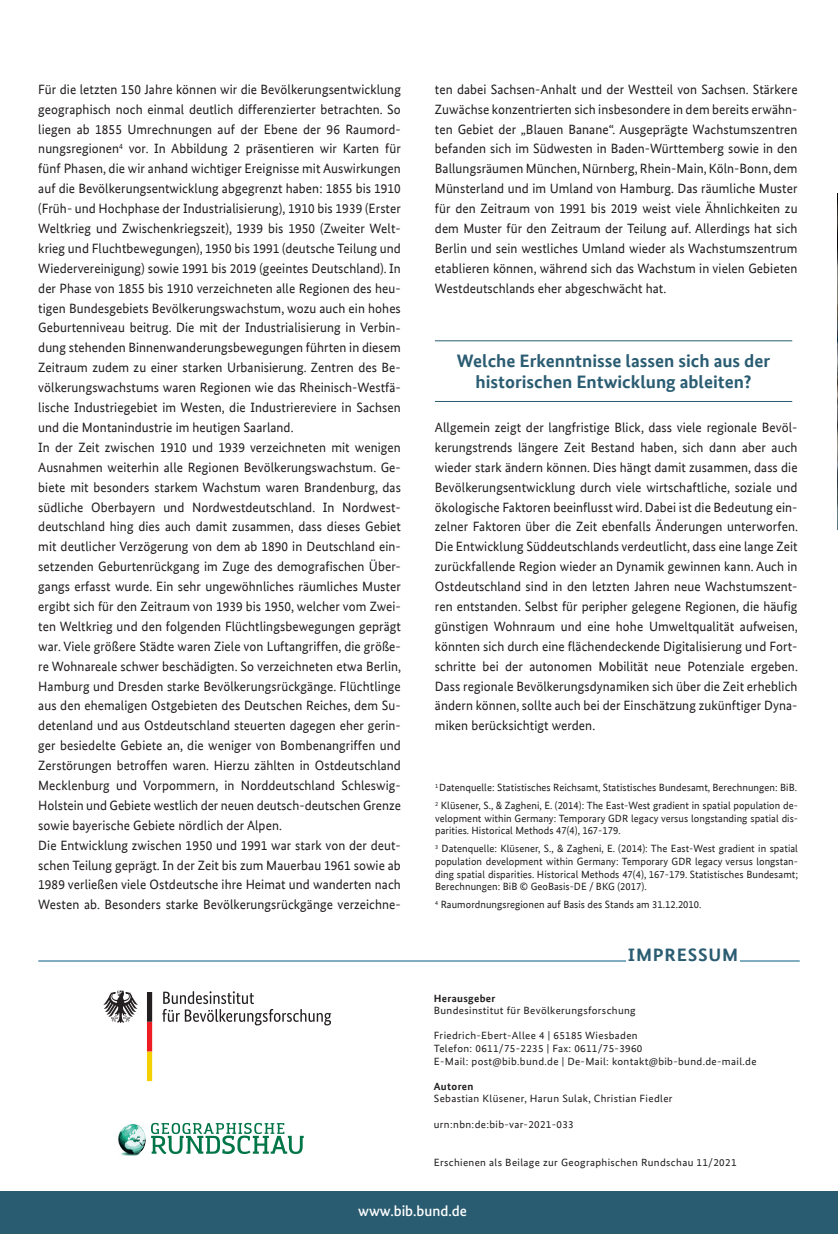
<style>
.page{position:relative;width:838px;height:1234px;background:#fff}
.page>*{position:absolute;margin:0;border:0;box-sizing:border-box;transform-origin:0 0}
.t1{font:700 18px/21.6px "Bundes Sans Office";color:#2a5c72;text-align:center;scale:1.05 1}
.t2{font:700 18px "Bundes Sans Office";letter-spacing:.04em;color:#2a5c72;scale:1.05 1}
.t3{font:500 15px "Bundes Sans";color:#fff}
.t4{font:13.5px/19.8px "Bundes Sans Office";letter-spacing:.005em;color:#231f20;text-align:justify}
.t5{font:10.5px/12.6px "Bundes Sans Office";letter-spacing:.005em;color:#231f20}
.t6{font:10.5px/12.6px "Bundes Sans Office";letter-spacing:.03em;color:#231f20;scale:1.05 1}
.t7{font:700 10.5px "Bundes Sans Office";letter-spacing:.03em;color:#231f20;scale:1.05 1}
</style>
<div class="page">
<hr style="left:837px;top:515px;width:1px;height:716px;background:#a2bdc4">
<img style="left:837px;top:196px;width:1px;height:333px">
<hr style="left:837px;top:0;width:1px;height:196px;background:#a2bdc4">
<div style="left:0;top:1191px;width:838px;height:42px;background:#2a5c71"></div>
<svg style="left:162px;top:991px;width:169px;height:34px"></svg>
<svg style="left:103px;top:990px;width:35px;height:32px"></svg>
<svg style="left:147px;top:992px;width:5px;height:88px"></svg>
<hr style="left:38px;top:960px;width:761px;height:1px;background:#005d87">
<svg style="left:151px;top:1122px;width:153px;height:31px"></svg>
<img style="left:118px;top:1124px;width:28px;height:32px">
<div style="left:626px;top:947px;width:114px;height:15px;background:#fff"></div>
<hr style="left:435px;top:340px;width:357px;height:1px;background:#2a5c72">
<hr style="left:435px;top:401px;width:357px;height:1px;background:#2a5c72">
<svg style="left:837px;top:173px;width:1px;height:22px"></svg>
<svg style="left:837px;top:529px;width:1px;height:22px"></svg>
<p class="t4" style="left:38px;top:79px;width:364px;text-align:left">Für die letzten 150 Jahre können wir die Bevölkerungsentwicklung geographisch noch einmal deutlich differenzierter betrachten. So liegen ab 1855 Umrechnungen auf der Ebene der 96 Raumord&shy;nungsregionen<sup>4</sup> vor. In Abbildung 2 präsentieren wir Karten für fünf Phasen, die wir anhand wichtiger Ereignisse mit Auswirkungen auf die Bevölkerungsentwicklung abgegrenzt haben: 1855 bis 1910 (Früh- und Hochphase der Industrialisierung), 1910 bis 1939 (Erster Weltkrieg und Zwischenkriegszeit), 1939 bis 1950 (Zweiter Welt&shy;krieg und Fluchtbewegungen), 1950 bis 1991 (deutsche Teilung und Wiedervereinigung) sowie 1991 bis 2019 (geeintes Deutschland). In der Phase von 1855 bis 1910 verzeichneten alle Regionen des heu&shy;tigen Bundesgebiets Bevölkerungswachstum, wozu auch ein hohes Geburtenniveau beitrug. Die mit der Industrialisierung in Verbin&shy;dung stehenden Binnenwanderungsbewegungen führten in diesem Zeitraum zudem zu einer starken Urbanisierung. Zentren des Be&shy;völkerungswachstums waren Regionen wie das Rheinisch-Westfä&shy;lische Industriegebiet im Westen, die Industriereviere in Sachsen und die Montanindustrie im heutigen Saarland.<br>In der Zeit zwischen 1910 und 1939 verzeichneten mit wenigen Ausnahmen weiterhin alle Regionen Bevölkerungswachstum. Ge&shy;biete mit besonders starkem Wachstum waren Brandenburg, das südliche Oberbayern und Nordwestdeutschland. In Nordwest&shy;deutschland hing dies auch damit zusammen, dass dieses Gebiet mit deutlicher Verzögerung von dem ab 1890 in Deutschland ein&shy;setzenden Geburtenrückgang im Zuge des demografischen Über&shy;gangs erfasst wurde. Ein sehr ungewöhnliches räumliches Muster ergibt sich für den Zeitraum von 1939 bis 1950, welcher vom Zwei&shy;ten Weltkrieg und den folgenden Flüchtlingsbewegungen geprägt war. Viele größere Städte waren Ziele von Luftangriffen, die größe&shy;re Wohnareale schwer beschädigten. So verzeichneten etwa Berlin, Hamburg und Dresden starke Bevölkerungsrückgänge. Flüchtlinge aus den ehemaligen Ostgebieten des Deutschen Reiches, dem Su&shy;detenland und aus Ostdeutschland steuerten dagegen eher gerin&shy;ger besiedelte Gebiete an, die weniger von Bombenangriffen und Zerstörungen betroffen waren. Hierzu zählten in Ostdeutschland Mecklenburg und Vorpommern, in Norddeutschland Schleswig-Holstein und Gebiete westlich der neuen deutsch-deutschen Grenze sowie bayerische Gebiete nördlich der Alpen.<br>Die Entwicklung zwischen 1950 und 1991 war stark von der deut&shy;schen Teilung geprägt. In der Zeit bis zum Mauerbau 1961 sowie ab 1989 verließen viele Ostdeutsche ihre Heimat und wanderten nach Westen ab. Besonders starke Bevölkerungsrückgänge verzeichne-</p>
<p class="t4" style="left:435px;top:79px;width:364px">ten dabei Sachsen-Anhalt und der Westteil von Sachsen. Stärkere Zuwächse konzentrierten sich insbesondere in dem bereits erwähn&shy;ten Gebiet der „Blauen Banane“. Ausgeprägte Wachstumszentren befanden sich im Südwesten in Baden-Württemberg sowie in den Ballungsräumen München, Nürnberg, Rhein-Main, Köln-Bonn, dem Münsterland und im Umland von Hamburg. Das räumliche Muster für den Zeitraum von 1991 bis 2019 weist viele Ähnlichkeiten zu dem Muster für den Zeitraum der Teilung auf. Allerdings hat sich Berlin und sein westliches Umland wieder als Wachstumszentrum etablieren können, während sich das Wachstum in vielen Gebieten Westdeutschlands eher abgeschwächt hat.</p>
<h1 class="t1" style="left:457px;top:349px;width:300px">Welche Erkenntnisse lassen sich aus der historischen Entwicklung ableiten?</h1>
<p class="t4" style="left:435px;top:417px;width:364px">Allgemein zeigt der langfristige Blick, dass viele regionale Bevöl&shy;kerungstrends längere Zeit Bestand haben, sich dann aber auch wieder stark ändern können. Dies hängt damit zusammen, dass die Bevölkerungsentwicklung durch viele wirtschaftliche, soziale und ökologische Faktoren beeinflusst wird. Dabei ist die Bedeutung ein&shy;zelner Faktoren über die Zeit ebenfalls Änderungen unterworfen.<br>Die Entwicklung Süddeutschlands verdeutlicht, dass eine lange Zeit zurückfallende Region wieder an Dynamik gewinnen kann. Auch in Ostdeutschland sind in den letzten Jahren neue Wachstumszent&shy;ren entstanden. Selbst für peripher gelegene Regionen, die häufig günstigen Wohnraum und eine hohe Umweltqualität aufweisen, könnten sich durch eine flächendeckende Digitalisierung und Fort&shy;schritte bei der autonomen Mobilität neue Potenziale ergeben.<br>Dass regionale Bevölkerungsdynamiken sich über die Zeit erheblich ändern können, sollte auch bei der Einschätzung zukünftiger Dyna&shy;miken berücksichtigt werden.</p>
<p class="t5" style="left:435px;top:778px;width:364px;line-height:18px"><sup>1</sup> Datenquelle: Statistisches Reichsamt, Statistisches Bundesamt, Berechnungen: BiB.<br><sup>2</sup> Klüsener, S., &amp; Zagheni, E. (2014): The East-West gradient in spatial population de-</p>
<p class="t5" style="left:435px;top:811px;width:364px">velopment within Germany: Temporary GDR legacy versus longstanding spatial dis&shy;parities. Historical Methods 47(4), 167-179.</p>
<p class="t5" style="left:435px;top:842px;width:364px;text-align:justify"><sup>3</sup> Datenquelle: Klüsener, S., &amp; Zagheni, E. (2014): The East-West gradient in spatial population development within Germany: Temporary GDR legacy versus longstan&shy;ding spatial disparities. Historical Methods 47(4), 167-179. Statistisches Bundesamt; Berechnungen: BiB © GeoBasis-DE / BKG (2017).</p>
<p class="t5" style="left:435px;top:898px;width:268px"><sup>4</sup> Raumordnungsregionen auf Basis des Stands am 31.12.2010.</p>
<h1 class="t2" style="left:628px;top:944px;width:106px">IMPRESSUM</h1>
<p class="t7" style="left:434px;top:991px;width:60px">Herausgeber</p>
<p class="t6" style="left:434px;top:1004px;width:194px">Bundesinstitut für Bevölkerungsforschung</p>
<p class="t6" style="left:434px;top:1029px;width:309px">Friedrich-Ebert-Allee 4 | 65185 Wiesbaden<br>Telefon: 0611/75-2235 | Fax: 0611/75-3960<br>E-Mail: post@bib.bund.de | De-Mail: kontakt@bib-bund.de-mail.de</p>
<p class="t7" style="left:434px;top:1079px;width:39px">Autoren</p>
<p class="t6" style="left:434px;top:1092px;width:229px">Sebastian Klüsener, Harun Sulak, Christian Fiedler</p>
<p class="t6" style="left:434px;top:1117px;width:135px">urn:nbn:de:bib-var-2021-033</p>
<p class="t6" style="left:434px;top:1155px;width:290px">Erschienen als Beilage zur Geographischen Rundschau 11/2021</p>
<p class="t3" style="left:358px;top:1201px;width:110px">www.bib.bund.de</p>
</div>
